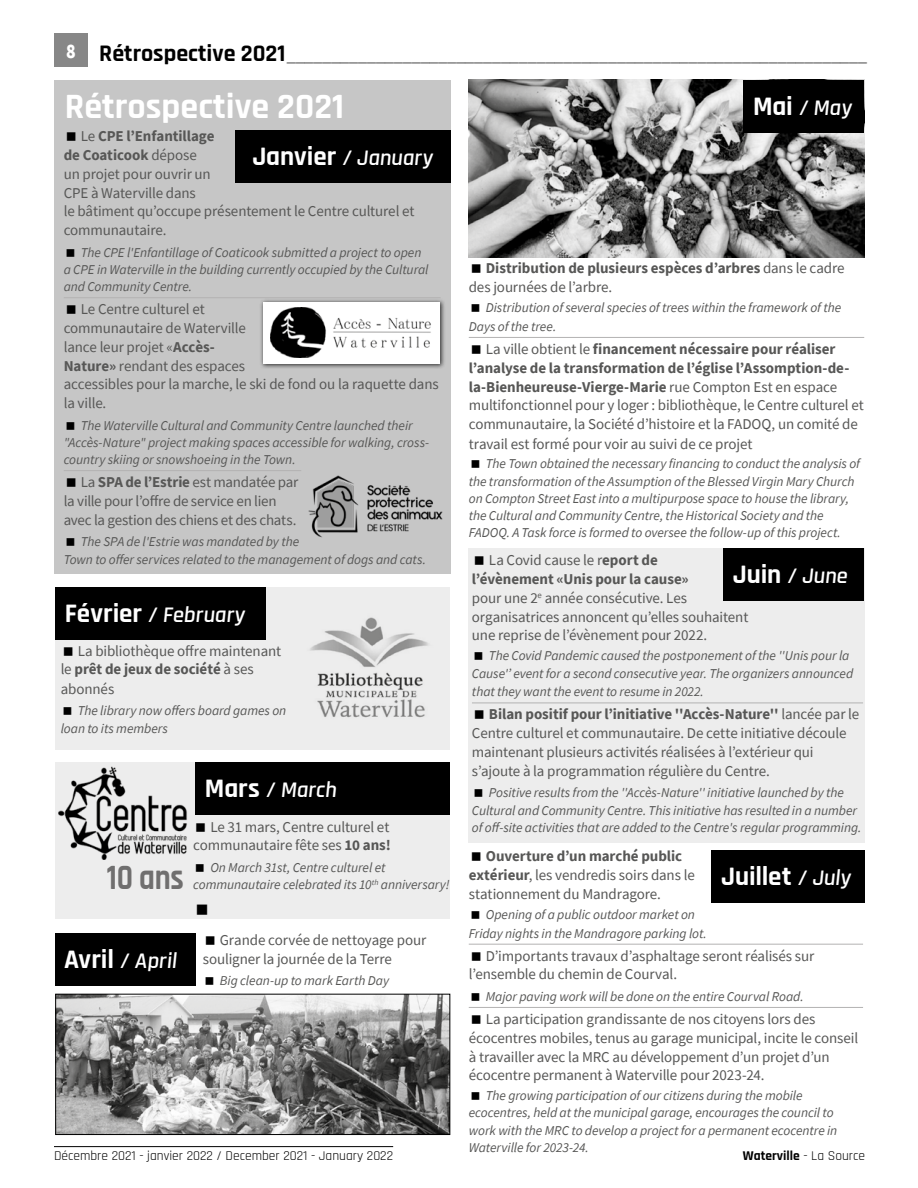
<style>
.page{position:relative;width:918px;height:1188px;background:#fff}
.page>*{position:absolute;margin:0;border:0;box-sizing:border-box;transform-origin:0 0}
.t1{font:700 36px "Rajdhani";color:#fff}
.t2{font:700 36px "Rajdhani";color:#706f6f;scale:.85 1}
.t3{font:700 27px "Rajdhani";letter-spacing:-.01em;color:#fff}
.t4{font:300 24px "Rajdhani";color:#000}
.t5{font:600 22.5px "Rajdhani";color:#fff}
.t6{font:900 21px "Source Sans Pro";color:#fff;scale:.85 1}
.t7{font:15px/18.8px "Source Sans Pro";letter-spacing:-.01em;color:#575756}
.t8{font:700 15px/18.8px "Source Sans Pro";letter-spacing:-.005em;color:#575756}
.t9{font:italic 13.5px/17.2px "Source Sans Pro";letter-spacing:-.005em;color:#575756}
.t10{font:13.5px "Rajdhani";color:#000}
.t11{font:700 13.5px "Rajdhani";color:#000}
.s1{font-weight:700}
.s2{font-weight:700;font-size:27px}
.s3{font-weight:400}
.s4{font-weight:600;font-size:22.5px}
</style>
<div class="page">
<hr style="left:54px;top:1146px;width:339px;height:1px;background:#000">
<div style="left:54px;top:33px;width:34px;height:34px;background:#878787"></div>
<div style="left:468px;top:548px;width:397px;height:294px;background:#ededed"></div>
<hr style="left:469px;top:944px;width:394px;height:1px;background:#b3b2b2">
<hr style="left:469px;top:1007px;width:394px;height:1px;background:#b3b2b2">
<img style="left:469px;top:80px;width:395px;height:177px">
<div style="left:56px;top:763px;width:394px;height:156px;background:#ededed"></div>
<div style="left:55px;top:587px;width:395px;height:163px;background:#ededed"></div>
<div style="left:54px;top:80px;width:396px;height:493px;background:#c6c6c6"></div>
<div style="left:235px;top:130px;width:215px;height:52px;background:#000"></div>
<hr style="left:64px;top:297px;width:377px;height:1px;background:#b3b2b2">
<hr style="left:64px;top:470px;width:237px;height:1px;background:#b3b2b2">
<div style="left:55px;top:587px;width:211px;height:52px;background:#000"></div>
<div style="left:195px;top:762px;width:255px;height:52px;background:#000"></div>
<div style="left:55px;top:934px;width:140px;height:52px;background:#000"></div>
<div style="left:744px;top:81px;width:120px;height:52px;background:#000"></div>
<hr style="left:469px;top:337px;width:395px;height:1px;background:#b3b2b2">
<hr style="left:472px;top:703px;width:391px;height:1px;background:#b3b2b2">
<div style="left:712px;top:850px;width:153px;height:52px;background:#000"></div>
<img style="left:308px;top:468px;width:143px;height:76px">
<div style="left:260px;top:298px;width:186px;height:71px;background:#000;opacity:.75"></div>
<div style="left:263px;top:302px;width:177px;height:62px;background:#fff"></div>
<img style="left:270px;top:308px;width:161px;height:50px">
<img style="left:310px;top:617px;width:119px;height:101px">
<img style="left:59px;top:766px;width:128px;height:93px">
<img style="left:57px;top:996px;width:391px;height:137px">
<div style="left:55px;top:994px;width:395px;height:141px;border:1px solid #000"></div>
<div style="left:723px;top:549px;width:141px;height:52px;background:#000"></div>
<h3 class="t6" style="left:66px;top:37px;width:13px">8</h3>
<h3 class="t4" style="left:99px;top:40px;width:769px"><span class="s1">Rétrospective 2021</span>_________________________________________________________________</h3>
<h1 class="t1" style="left:65px;top:84px;width:281px">Rétrospective 2021</h1>
<p class="t7" style="left:64px;top:127px;width:352px;text-indent:17px">Le <span class="s1">CPE l’Enfantillage<br>de Coaticook</span> dépose<br>un projet pour ouvrir un<br>CPE à Waterville dans<br>le bâtiment qu’occupe présentement le Centre culturel et communautaire.</p>
<p class="t9" style="left:64px;top:243px;width:366px;text-indent:17px">The CPE l'Enfantillage of Coaticook submitted a project to open a CPE in Waterville in the building currently occupied by the Cultural and Community Centre.</p>
<p class="t7" style="left:64px;top:300px;width:376px;text-indent:17px">Le Centre culturel et<br>communautaire de Waterville<br>lance leur projet «<span class="s1">Accès-<br>Nature»</span> rendant des espaces<br>accessibles pour la marche, le ski de fond ou la raquette dans la ville.</p>
<p class="t9" style="left:64px;top:416px;width:367px;text-indent:17px">The Waterville Cultural and Community Centre launched their "Accès-Nature" project making spaces accessible for walking, cross&shy;country skiing or snowshoeing in the Town.</p>
<p class="t7" style="left:64px;top:473px;width:236px;text-indent:17px">La <span class="s1">SPA de l’Estrie</span> est mandatée par la ville pour l’offre de service en lien avec la gestion des chiens et des chats.</p>
<p class="t9" style="left:64px;top:533px;width:364px;text-indent:17px">The SPA de l'Estrie was mandated by the<br>Town to offer services related to the management of dogs and cats.</p>
<h3 class="t5" style="left:65px;top:601px;width:184px"><span class="s2">Février</span> / February</h3>
<p class="t7" style="left:61px;top:641px;width:222px;line-height:19.2px;text-indent:17px">La bibliothèque offre maintenant le <span class="s1">prêt de jeux de société</span> à ses abonnés</p>
<p class="t9" style="left:61px;top:702px;width:227px;text-indent:17px">The library now offers board games on loan to its members</p>
<h3 class="t5" style="left:753px;top:95px;width:103px"><span class="s2">Mai</span> / May</h3>
<h3 class="t5" style="left:252px;top:144px;width:185px"><span class="s2">Janvier</span> / January</h3>
<p class="t8" style="left:469px;top:259px;width:377px;text-indent:17px">Distribution de plusieurs espèces d’arbres <span class="s3">dans le cadre des journées de l’arbre.</span></p>
<p class="t9" style="left:469px;top:298px;width:374px;line-height:18.8px;text-indent:17px">Distribution of several species of trees within the framework of the<br>Days of the tree.</p>
<p class="t7" style="left:469px;top:339px;width:397px;text-indent:17px">La ville obtient le <span class="s1">financement nécessaire pour réaliser l’analyse de la transformation de l’église l’Assomption-de&shy;la-Bienheureuse-Vierge-Marie</span> rue Compton Est en espace multifonctionnel pour y loger : bibliothèque, le Centre culturel et communautaire, la Société d’histoire et la FADOQ, un comité de travail est formé pour voir au suivi de ce projet</p>
<p class="t9" style="left:469px;top:455px;width:393px;text-indent:17px">The Town obtained the necessary financing to conduct the analysis of the transformation of the Assumption of the Blessed Virgin Mary Church on Compton Street East into a multipurpose space to house the library, the Cultural and Community Centre, the Historical Society and the FADOQ. A Task force is formed to oversee the follow-up of this project.</p>
<p class="t7" style="left:472px;top:551px;width:278px;text-indent:17px">La Covid cause le r<span class="s1">eport de<br>l’évènement «Unis pour la cause»<br></span>pour une 2<sup>e</sup> année consécutive. Les organisatrices annoncent qu’elles souhaitent une reprise de l’évènement pour 2022.</p>
<p class="t9" style="left:472px;top:647px;width:383px;text-align:right">The Covid Pandemic caused the postponement of the ''Unis pour la<br>Cause'’ event for a second consecutive year. The organizers announced</p>
<p class="t9" style="left:472px;top:683px;width:233px">that they want the event to resume in 2022.</p>
<p class="t7" style="left:472px;top:705px;width:389px;text-indent:17px"><span class="s1">Bilan positif pour l’initiative ''Accès-Nature''</span> lancée par le Centre culturel et communautaire. De cette initiative découle maintenant plusieurs activités réalisées à l’extérieur qui s’ajoute à la programmation régulière du Centre.</p>
<p class="t9" style="left:472px;top:784px;width:391px;text-align:center">Positive results from the ''Accès-Nature'' initiative launched by the<br>Cultural and Community Centre. This initiative has resulted in a number of off-site activities that are added to the Centre's regular programming.</p>
<h3 class="t5" style="left:733px;top:563px;width:119px"><span class="s2">Juin</span> / June</h3>
<h3 class="t5" style="left:205px;top:776px;width:136px"><span class="s2">Mars</span> / March</h3>
<p class="t7" style="left:193px;top:817px;width:199px;text-align:right">Le 31 mars, Centre culturel et communautaire fête ses <span class="s1">10 ans!</span></p>
<p class="t9" style="left:193px;top:859px;width:258px;text-indent:17px">On March 31st, Centre culturel et communautaire celebrated its 10<sup>th</sup> anniversary!</p>
<p class="t7" style="left:469px;top:847px;width:228px;text-indent:17px"><span class="s1">Ouverture d’un marché public extérieur</span>, les vendredis soirs dans le stationnement du Mandragore.</p>
<p class="t9" style="left:469px;top:905px;width:240px;line-height:18.8px;text-align:center">Opening of a public outdoor market on<br>Friday nights in the Mandragore parking lot.</p>
<p class="t7" style="left:469px;top:946px;width:347px;text-indent:17px">D’importants travaux d’asphaltage seront réalisés sur l’ensemble du chemin de Courval.</p>
<p class="t9" style="left:486px;top:988px;width:320px">Major paving work will be done on the entire Courval Road.</p>
<p class="t7" style="left:469px;top:1010px;width:391px;text-indent:17px">La participation grandissante de nos citoyens lors des écocentres mobiles, tenus au garage municipal, incite le conseil à travailler avec la MRC au développement d’un projet d’un écocentre permanent à Waterville pour 2023-24.</p>
<p class="t9" style="left:469px;top:1087px;width:370px;text-indent:17px">The growing participation of our citizens during the mobile ecocentres, held at the municipal garage, encourages the council to work with the MRC to develop a project for a permanent ecocentre in Waterville for 2023-24.</p>
<h1 class="t2" style="left:107px;top:856px;width:92px">10 ans</h1>
<h2 class="t3" style="left:721px;top:860px;width:134px">Juillet <span class="s4">/ July</span></h2>
<p class="t7" style="left:203px;top:930px;width:225px;text-indent:17px">Grande corvée de nettoyage pour souligner la journée de la Terre</p>
<p class="t9" style="left:220px;top:972px;width:171px">Big clean-up to mark Earth Day</p>
<h3 class="t5" style="left:64px;top:948px;width:117px"><span class="s2">Avril</span> / April</h3>
<p class="t10" style="left:54px;top:1148px;width:341px">Décembre 2021 - janvier 2022 / December 2021 - January 2022</p>
<p class="t11" style="left:743px;top:1148px;width:124px">Waterville <span class="s3">- La Source</span></p>
</div>
